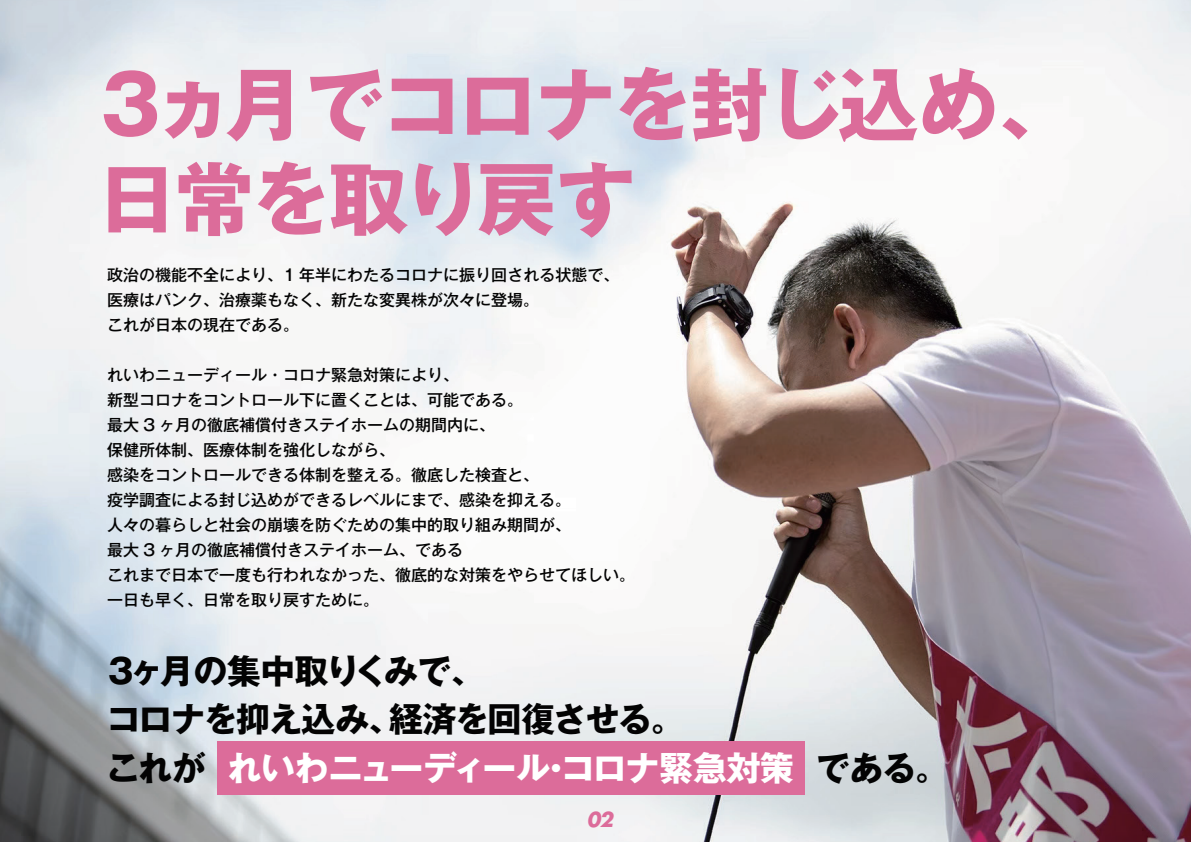
<style>
.page{position:relative;width:1191px;height:842px;background:#fff}
.page>*{position:absolute;margin:0;border:0;box-sizing:border-box;transform-origin:0 0}
.t1{font:700 80px/94.5px "Gothic MB101 Pr 5";letter-spacing:-.035em;color:#dc6c9a}
.t2{font:700 34px/48px "Gothic MB101 Pr 5";letter-spacing:-.04em;color:#030303}
.t3{font:italic 700 20px "Futura Std";color:#dc6c9a}
.t4{font:500 16px/25px "Gothic MB101 Pr 5";color:#030303}
.s1{color:#fff}
</style>
<div class="page">
<img style="left:0;top:1px;width:1191px;height:841px">
<div style="left:218px;top:741px;width:587px;height:53px;background:#dc6c9a"></div>
<hr style="left:0;top:0;width:1191px;height:1px;background:#dc6c9a">
<h1 class="t1" style="left:97px;top:52px;width:983px">3ヵ月でコロナを封じ込め、日常を取り戻す</h1>
<p class="t4" style="left:107px;top:261px;width:514px">政治の機能不全により、1 年半にわたるコロナに振り回される状態で、医療はパンク、治療薬もなく、新たな変異株が次々に登場。<br>これが日本の現在である。</p>
<p class="t4" style="left:107px;top:361px;width:529px">れいわニューディール・コロナ緊急対策により、<br>新型コロナをコントロール下に置くことは、可能である。<br>最大 3 ヶ月の徹底補償付きステイホームの期間内に、<br>保健所体制、医療体制を強化しながら、<br>感染をコントロールできる体制を整える。徹底した検査と、<br>疫学調査による封じ込めができるレベルにまで、感染を抑える。<br>人々の暮らしと社会の崩壊を防ぐための集中的取り組み期間が、<br>最大 3 ヶ月の徹底補償付きステイホーム、である<br>これまで日本で一度も行われなかった、徹底的な対策をやらせてほしい。一日も早く、日常を取り戻すために。</p>
<h2 class="t2" style="left:106px;top:645px;width:844px">3ヶ月の集中取りくみで、<br>コロナを抑え込み、経済を回復させる。<br>これが <span class="s1">れいわニューディール・コロナ緊急対策</span> である。</h2>
<p class="t3" style="left:587px;top:806px;width:28px">02</p>
</div>
